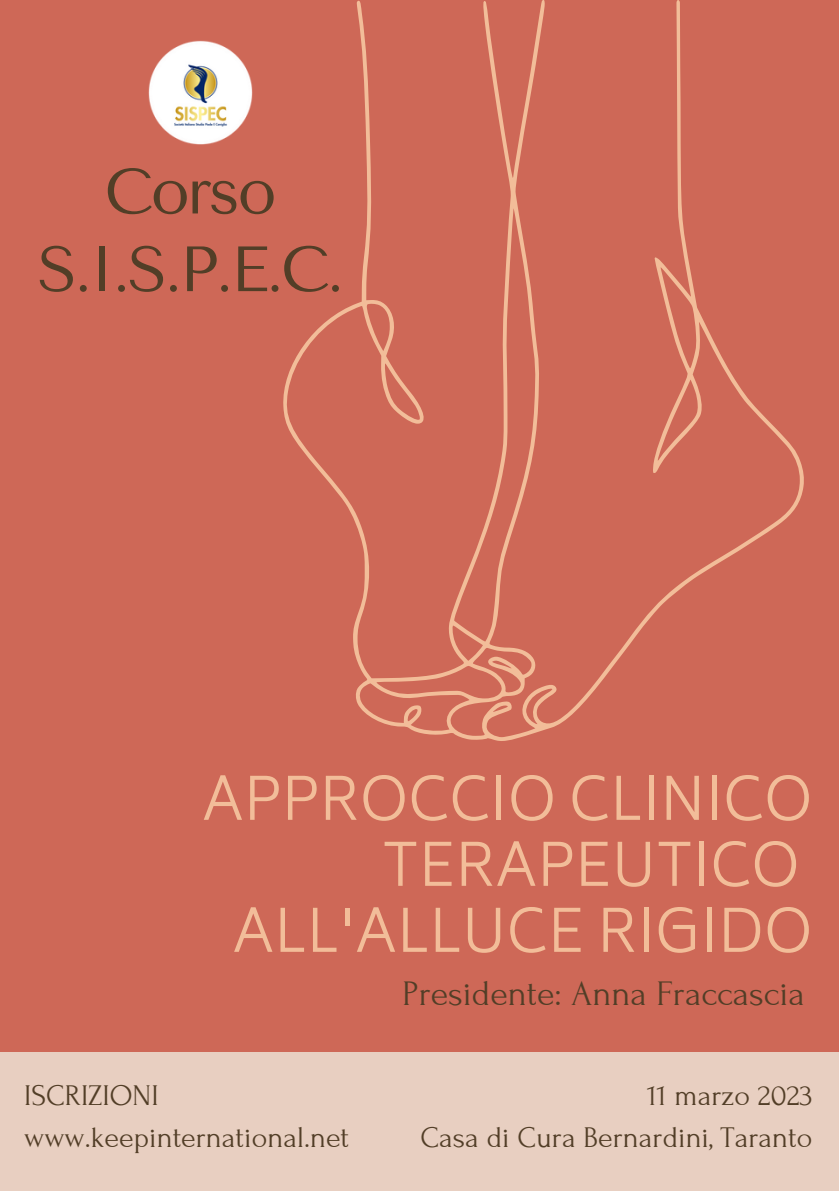
<style>
.page{position:relative;width:839px;height:1191px;background:#fff}
.page>*{position:absolute;margin:0;border:0;box-sizing:border-box;transform-origin:0 0}
.t1{font:63.8px/77.6px "Tenor Sans";letter-spacing:-.04em;color:#523e27;text-align:center}
.t2{font:300 58.2px/66px "Biryani";color:#f2bd99;text-align:right}
.t3{font:36px "Forum";color:#523e27}
.t4{font:30px/42px "Forum";color:#523e27;text-align:right}
</style>
<div class="page">
<div style="left:0;top:0;width:838px;height:1191px;background:#ce6857"></div>
<div style="left:0;top:1052px;width:838px;height:139px;background:#e8cfc1"></div>
<svg style="left:283px;top:0;width:521px;height:741px"></svg>
<img style="left:149px;top:41px;width:103px;height:103px">
<h1 class="t1" style="left:37px;top:153px;width:308px">Corso<br>S.I.S.P.E.C.</h1>
<h2 class="t2" style="left:202px;top:767px;width:611px">APPROCCIO CLINICO<br>TERAPEUTICO<br>ALL'ALLUCE RIGIDO</h2>
<p class="t3" style="left:402px;top:974px;width:404px">Presidente: Anna Fraccascia</p>
<p class="t4" style="left:24px;top:1075px;width:326px;text-align:left">ISCRIZIONI www.keepinternational.net</p>
<p class="t4" style="left:420px;top:1075px;width:393px">11 marzo 2023<br>Casa di Cura Bernardini, Taranto</p>
</div>
